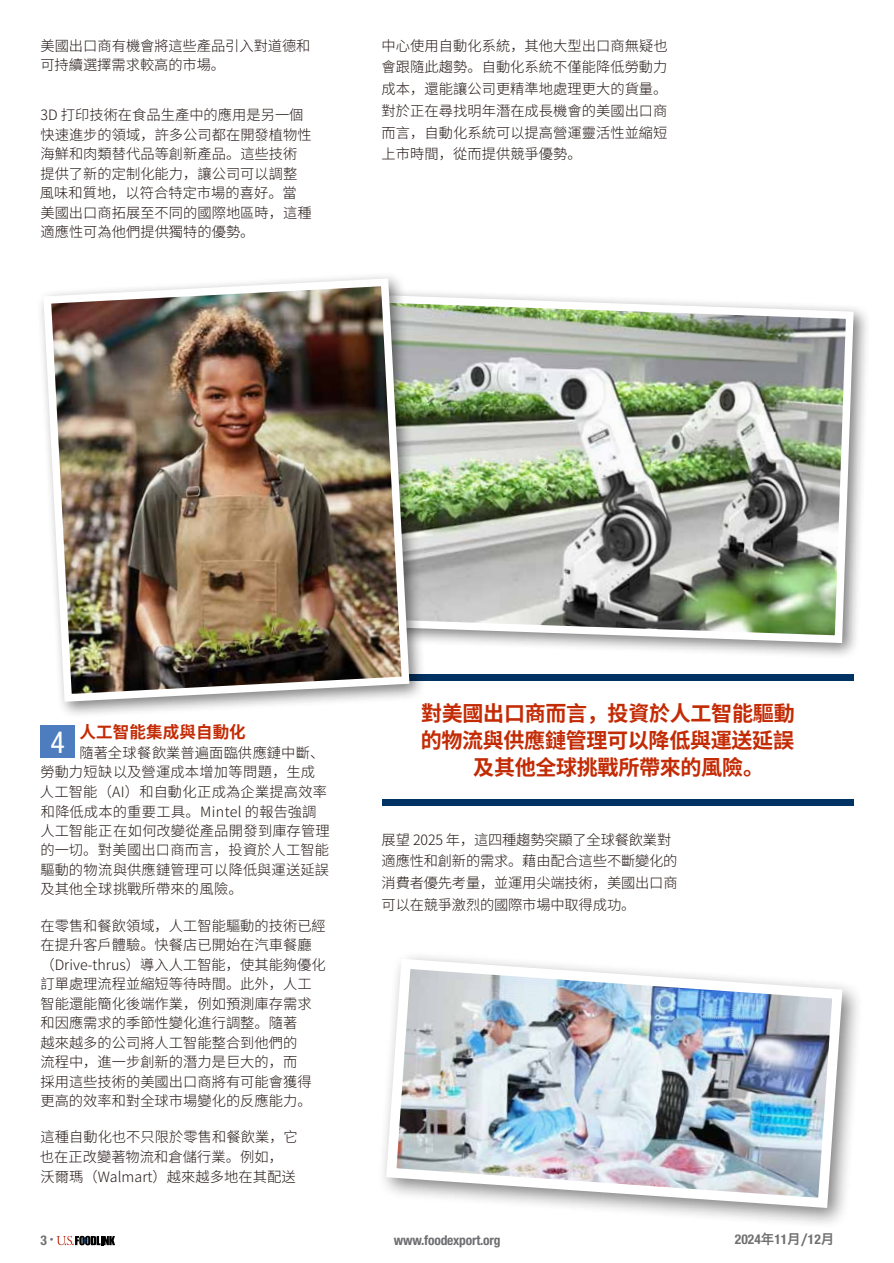
<style>
.page{position:relative;width:894px;height:1263px;background:#fff}
.page>*{position:absolute;margin:0;border:0;box-sizing:border-box;transform-origin:0 0}
.t1{font:condensed 30.15px "Helvetica Neue LT Std";color:#fff}
.t2{font:700 21px "Source Han Sans SC";letter-spacing:-.015em;color:#c32b05}
.t3{font:700 16.5px "Source Han Sans SC";letter-spacing:.01em;color:#c32b05}
.t4{font:300 14.25px/19.5px "Source Han Sans CN";color:#231815}
.t5{font:700 condensed 13.5px "Helvetica Neue LT Std";letter-spacing:-.015em;color:#6d6e71}
.t6{font:700 condensed 13.5px "Helvetica Neue LT Std";color:#717071}
.s1{font-family:"Hiragino Sans GB W6";font-weight:400;font-stretch:normal}
</style>
<div class="page">
<div style="left:40px;top:725px;width:35px;height:33px;background:#4d7dbf"></div>
<svg style="left:56px;top:1235px;width:59px;height:10px"></svg>
<svg style="left:602px;top:309px;width:265px;height:347px"></svg>
<img style="left:426px;top:293px;width:431px;height:354px">
<div style="left:381px;top:674px;width:472px;height:7px;background:#003263"></div>
<div style="left:381px;top:799px;width:472px;height:7px;background:#003263"></div>
<svg style="left:676px;top:988px;width:182px;height:236px;fill:#f6f6f6"></svg>
<img style="left:383px;top:956px;width:464px;height:257px">
<svg style="left:63px;top:293px;width:363px;height:422px"></svg>
<img style="left:41px;top:276px;width:372px;height:429px">
<p class="t4" style="left:40px;top:36px;width:271px">美國出口商有機會將這些產品引入對道德和可持續選擇需求較高的市場。</p>
<p class="t4" style="left:40px;top:106px;width:264px">3D 打印技術在食品生產中的應用是另一個</p>
<p class="t4" style="left:40px;top:125px;width:272px">快速進步的領域，許多公司都在開發植物性海鮮和肉類替代品等創新產品。這些技術</p>
<p class="t4" style="left:40px;top:164px;width:273px">提供了新的定制化能力，讓公司可以調整風味和質地，以符合特定市場的喜好。當美國出口商拓展至不同的國際地區時，這種</p>
<p class="t4" style="left:40px;top:222px;width:215px">適應性可為他們提供獨特的優勢。</p>
<p class="t4" style="left:381px;top:35px;width:287px;line-height:21.8px;text-align:justify">中心使用自動化系統，其他大型出口商無疑也會跟隨此趨勢。自動化系統不僅能降低勞動力成本，還能讓公司更精準地處理更大的貨量。對於正在尋找明年潛在成長機會的美國出口商而言，自動化系統可以提高營運靈活性並縮短上市時間，從而提供競爭優勢。</p>
<p class="t3" style="left:79px;top:723px;width:168px">人工智能集成與自動化</p>
<p class="t4" style="left:40px;top:743px;width:285px;text-indent:39px">隨著全球餐飲業普遍面臨供應鏈中斷、勞動力短缺以及營運成本增加等問題，生成</p>
<h1 class="t1" style="left:50px;top:724px;width:16px">4</h1>
<p class="t4" style="left:40px;top:782px;width:288px">人工智能（AI）和自動化正成為企業提高效率和降低成本的重要工具。Mintel 的報告強調</p>
<p class="t4" style="left:40px;top:821px;width:291px;text-align:justify">人工智能正在如何改變從產品開發到庫存管理的一切。對美國出口商而言，投資於人工智能驅動的物流與供應鏈管理可以降低與運送延誤及其他全球挑戰所帶來的風險。</p>
<p class="t4" style="left:40px;top:916px;width:287px">在零售和餐飲領域，人工智能驅動的技術已經在提升客戶體驗。快餐店已開始在汽車餐廳（Drive-thrus）導入人工智能，使其能夠優化訂單處理流程並縮短等待時間。此外，人工智能還能簡化後端作業，例如預測庫存需求和因應需求的季節性變化進行調整。隨著<br>越來越多的公司將人工智能整合到他們的<br>流程中，進一步創新的潛力是巨大的，而<br>採用這些技術的美國出口商將有可能會獲得更高的效率和對全球市場變化的反應能力。</p>
<p class="t4" style="left:40px;top:1127px;width:259px">這種自動化也不只限於零售和餐飲業，它</p>
<p class="t4" style="left:40px;top:1147px;width:244px">也在正改變著物流和倉儲行業。例如，</p>
<p class="t4" style="left:40px;top:1166px;width:256px">沃爾瑪（Walmart）越來越多地在其配送</p>
<h2 class="t2" style="left:421px;top:701px;width:375px">對美國出口商而言，投資於人工智能驅動</h2>
<h2 class="t2" style="left:420px;top:728px;width:375px">的物流與供應鏈管理可以降低與運送延誤</h2>
<h2 class="t2" style="left:473px;top:755px;width:292px">及其他全球挑戰所帶來的風險。</h2>
<p class="t4" style="left:381px;top:829px;width:297px;line-height:21.8px">展望 2025 年，這四種趨勢突顯了全球餐飲業對適應性和創新的需求。藉由配合這些不斷變化的消費者優先考量，並運用尖端技術，美國出口商可以在競爭激烈的國際市場中取得成功。</p>
<p class="t5" style="left:40px;top:1232px;width:15px">3 <sup>•</sup></p>
<p class="t5" style="left:393px;top:1232px;width:108px">www.foodexport.org</p>
<p class="t6" style="left:734px;top:1231px;width:101px">2024<span class="s1">年</span>11<span class="s1">月/</span>12<span class="s1">月</span></p>
</div>
